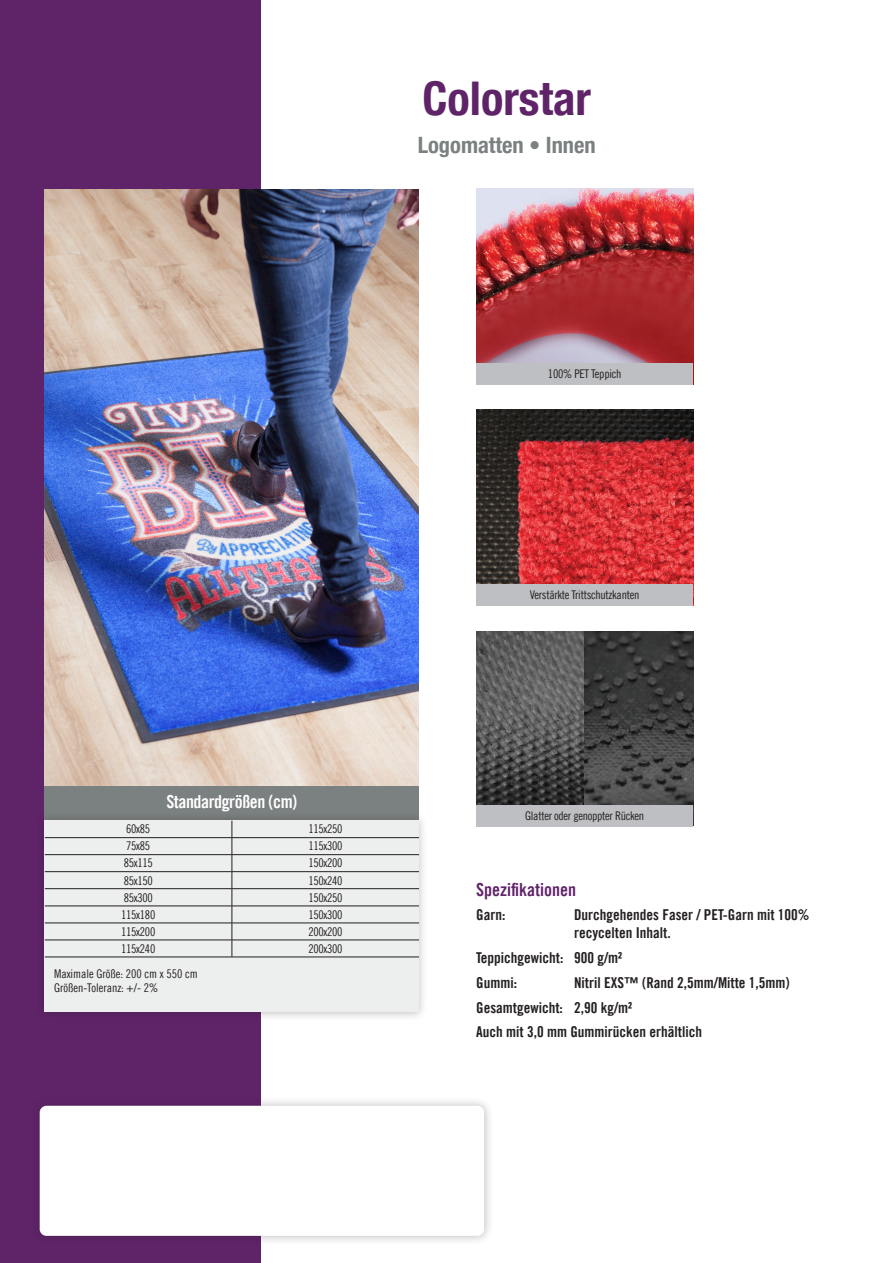
<style>
.page{position:relative;width:893px;height:1263px;background:#fff}
.page>*{position:absolute;margin:0;border:0;box-sizing:border-box;transform-origin:0 0}
.Titel{font:700 condensed 46.5px "Helvetica Neue LT Pro";color:#5f2368}
.Subtitel{font:700 condensed 22.5px "Helvetica Neue LT Pro";color:#7b8080}
.Standard_Sizes{font:18px "Trade Gothic LT Pro Bd Cn 20";letter-spacing:-.025em;color:#fff}
.Specifications{font:18px "Trade Gothic LT Pro Bd Cn 20";color:#5f2368}
.Specifications-2{font:15px/18px "Trade Gothic LT Pro Bd Cn 20";color:#231f20}
.Standard_Sizes-2{font:12px "Trade Gothic LT Pro Cn 18";letter-spacing:-.025em;color:#231f20}
.Standard_Sizes-3{font:12px "Trade Gothic LT Pro Cn 18";color:#231f20}
</style>
<div class="page">
<div style="left:0;top:0;width:261px;height:1263px;background:#5f2368"></div>
<div style="left:30px;top:1096px;width:464px;height:149px;background:#231f20;opacity:.3"></div>
<div style="left:40px;top:1106px;width:444px;height:130px;background:#fff;border-radius:7px"></div>
<div style="left:45px;top:779px;width:374px;height:47px;background:#7b8080"></div>
<div style="left:35px;top:811px;width:393px;height:210px;background:#231f20;opacity:.3"></div>
<div style="left:45px;top:821px;width:374px;height:191px;background:#edeeee"></div>
<img style="left:45px;top:189px;width:374px;height:596px">
<hr style="left:232px;top:854px;width:187px;height:1px;background:#231f20">
<hr style="left:232px;top:871px;width:187px;height:1px;background:#231f20">
<hr style="left:232px;top:888px;width:187px;height:1px;background:#231f20">
<hr style="left:232px;top:906px;width:187px;height:1px;background:#231f20">
<svg style="left:232px;top:821px;width:1px;height:136px"></svg>
<hr style="left:232px;top:837px;width:187px;height:1px;background:#231f20">
<hr style="left:45px;top:837px;width:187px;height:1px;background:#231f20">
<hr style="left:45px;top:854px;width:187px;height:1px;background:#231f20">
<hr style="left:45px;top:871px;width:187px;height:1px;background:#231f20">
<hr style="left:45px;top:888px;width:187px;height:1px;background:#231f20">
<hr style="left:45px;top:906px;width:187px;height:1px;background:#231f20">
<hr style="left:45px;top:923px;width:187px;height:1px;background:#231f20">
<hr style="left:232px;top:923px;width:187px;height:1px;background:#231f20">
<hr style="left:45px;top:940px;width:187px;height:1px;background:#231f20">
<hr style="left:232px;top:940px;width:187px;height:1px;background:#231f20">
<hr style="left:45px;top:957px;width:187px;height:1px;background:#231f20">
<hr style="left:232px;top:957px;width:187px;height:1px;background:#231f20">
<img style="left:476px;top:189px;width:217px;height:174px">
<div style="left:476px;top:363px;width:217px;height:21px;background:#bebfc2"></div>
<img style="left:476px;top:410px;width:217px;height:174px">
<div style="left:476px;top:584px;width:217px;height:21px;background:#bebfc2"></div>
<img style="left:476px;top:631px;width:217px;height:174px">
<div style="left:476px;top:805px;width:217px;height:21px;background:#bebfc2"></div>
<p class="Titel" style="left:423px;top:70px;width:170px">Colorstar</p>
<p class="Subtitel" style="left:418px;top:132px;width:180px">Logomatten • Innen</p>
<p class="Standard_Sizes" style="left:166px;top:790px;width:132px">Standardgrößen (cm)</p>
<p class="Standard_Sizes-2" style="left:126px;top:822px;width:26px">60x85</p>
<p class="Standard_Sizes-2" style="left:308px;top:822px;width:36px">115x250</p>
<p class="Standard_Sizes-2" style="left:126px;top:839px;width:26px">75x85</p>
<p class="Standard_Sizes-2" style="left:308px;top:839px;width:36px">115x300</p>
<p class="Standard_Sizes-2" style="left:124px;top:856px;width:31px">85x115</p>
<p class="Standard_Sizes-2" style="left:308px;top:856px;width:36px">150x200</p>
<p class="Standard_Sizes-2" style="left:124px;top:873px;width:31px">85x150</p>
<p class="Standard_Sizes-2" style="left:308px;top:873px;width:36px">150x240</p>
<p class="Standard_Sizes-2" style="left:124px;top:890px;width:31px">85x300</p>
<p class="Standard_Sizes-2" style="left:308px;top:890px;width:36px">150x250</p>
<p class="Standard_Sizes-2" style="left:121px;top:907px;width:36px">115x180</p>
<p class="Standard_Sizes-2" style="left:308px;top:907px;width:36px">150x300</p>
<p class="Standard_Sizes-2" style="left:121px;top:924px;width:36px">115x200</p>
<p class="Standard_Sizes-2" style="left:308px;top:924px;width:36px">200x200</p>
<p class="Standard_Sizes-2" style="left:121px;top:941px;width:36px">115x240</p>
<p class="Standard_Sizes-2" style="left:308px;top:941px;width:36px">200x300</p>
<p class="Standard_Sizes-3" style="left:54px;top:966px;width:145px">Maximale Größe: 200 cm x 550 cm</p>
<p class="Standard_Sizes-3" style="left:54px;top:981px;width:106px">Größen-Toleranz: +/- 2%</p>
<p class="Standard_Sizes-2" style="left:548px;top:366px;width:75px">100% PET Teppich</p>
<p class="Standard_Sizes-2" style="left:530px;top:587px;width:111px">Verstärkte Trittschutzkanten</p>
<p class="Standard_Sizes-2" style="left:525px;top:808px;width:120px">Glatter oder genoppter Rücken</p>
<p class="Specifications" style="left:476px;top:878px;width:101px">Spezifikationen</p>
<p class="Specifications-2" style="left:476px;top:906px;width:31px">Garn:</p>
<p class="Specifications-2" style="left:574px;top:906px;width:237px">Durchgehendes Faser / PET-Garn mit 100% recycelten Inhalt.</p>
<p class="Specifications-2" style="left:476px;top:949px;width:147px">Teppichgewicht: 900 g/m²</p>
<p class="Specifications-2" style="left:476px;top:973px;width:42px">Gummi:</p>
<p class="Specifications-2" style="left:574px;top:973px;width:217px">Nitril EXS™ (Rand 2,5mm/Mitte 1,5mm)</p>
<p class="Specifications-2" style="left:476px;top:998px;width:157px">Gesamtgewicht: 2,90 kg/m²</p>
<p class="Specifications-2" style="left:476px;top:1023px;width:227px">Auch mit 3,0 mm Gummirücken erhältlich</p>
</div>
